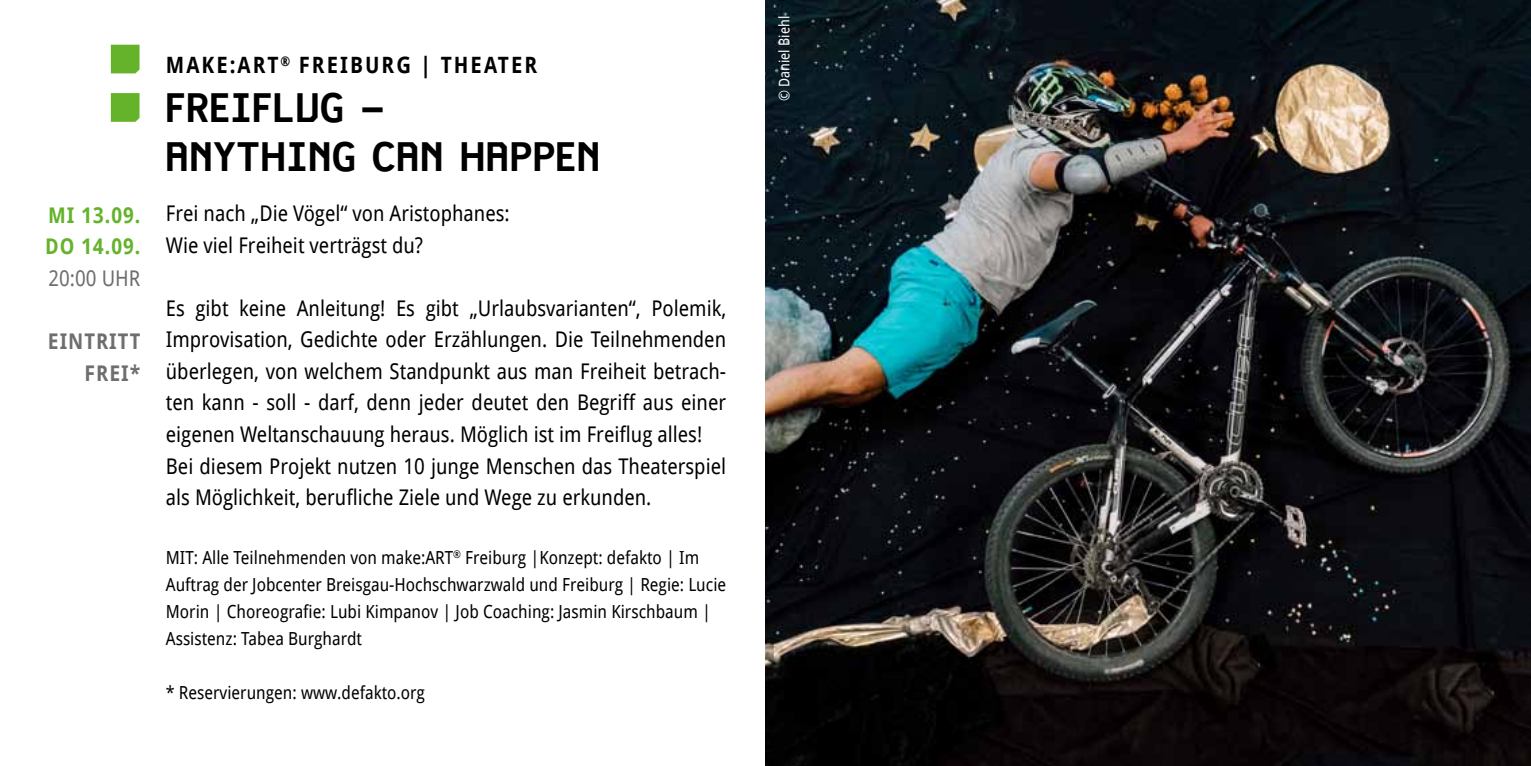
<style>
.page{position:relative;width:1531px;height:766px;background:#fff}
.page>*{position:absolute;margin:0;border:0;box-sizing:border-box;transform-origin:0 0}
.t1{font:700 40.5px/48.6px "Ernesto";letter-spacing:.03em;color:#000}
.t2{font:700 22.5px "Droid Sans";letter-spacing:.1em;color:#000;scale:.9 1}
.t3{font:21.6px/31.5px "Droid Sans";color:#000;scale:.9 1}
.t4{font:700 21.6px/31.5px "Droid Sans";letter-spacing:.05em;color:#64b32b;scale:.9 1}
.t5{font:700 21.6px/31.5px "Droid Sans";letter-spacing:.05em;color:#6e6e6e;text-align:right;scale:.9 1}
.t6{font:21.6px "Droid Sans";color:#6e6e6e;scale:.9 1}
.t7{font:18px/27px "Droid Sans";color:#000;scale:.9 1}
.t8{font:14.62px "Droid Sans";color:#fff;scale:.9 1}
</style>
<div class="page">
<svg style="left:111px;top:45px;width:29px;height:28px"></svg>
<svg style="left:111px;top:93px;width:29px;height:29px"></svg>
<img style="left:765px;top:0;width:766px;height:765px">
<p class="t4" style="left:45px;top:199px;width:107px">MI 13.09.<br>DO 14.09.</p>
<p class="t6" style="left:49px;top:263px;width:103px">20:00 UHR</p>
<p class="t5" style="left:48px;top:325px;width:104px">EINTRITT<br>F REI*</p>
<p class="t2" style="left:166px;top:49px;width:414px">MAKE:ART<sup>®</sup> FREIBURG | THEATER</p>
<h1 class="t1" style="left:166px;top:84px;width:435px">FREIFLUG –<br>ANYTHING CAN HAPPEN</h1>
<p class="t3" style="left:166px;top:197px;width:384px">Frei nach „Die Vögel“ von Aristophanes:<br>Wie viel Freiheit verträgst du?</p>
<p class="t3" style="left:166px;top:292px;width:624px">Es gibt keine Anleitung! Es gibt „Urlaubsvarianten“, Polemik, Improvisation, Gedichte oder Erzählungen. Die Teilnehmenden überlegen, von welchem Standpunkt aus man Freiheit betrach&shy;ten kann - soll - darf, denn jeder deutet den Begriff aus einer eigenen Weltanschauung heraus. Möglich ist im Freiflug alles!<br>Bei diesem Projekt nutzen 10 junge Menschen das Theaterspiel als Möglichkeit, berufliche Ziele und Wege zu erkunden.</p>
<p class="t7" style="left:166px;top:543px;width:624px">MIT: Alle Teilnehmenden von make:ART<sup>®</sup> Freiburg |Konzept: defakto | Im Auftrag der Jobcenter Breisgau-Hochschwarzwald und Freiburg | Regie: Lucie Morin | Choreografie: Lubi Kimpanov | Job Coaching: Jasmin Kirschbaum | Assistenz: Tabea Burghardt</p>
<p class="t7" style="left:166px;top:678px;width:289px">* Reservierungen: www.defakto.org</p>
<p class="t8" style="left:774px;top:101px;width:96px;rotate:-90deg">© Daniel Biehl</p>
</div>
